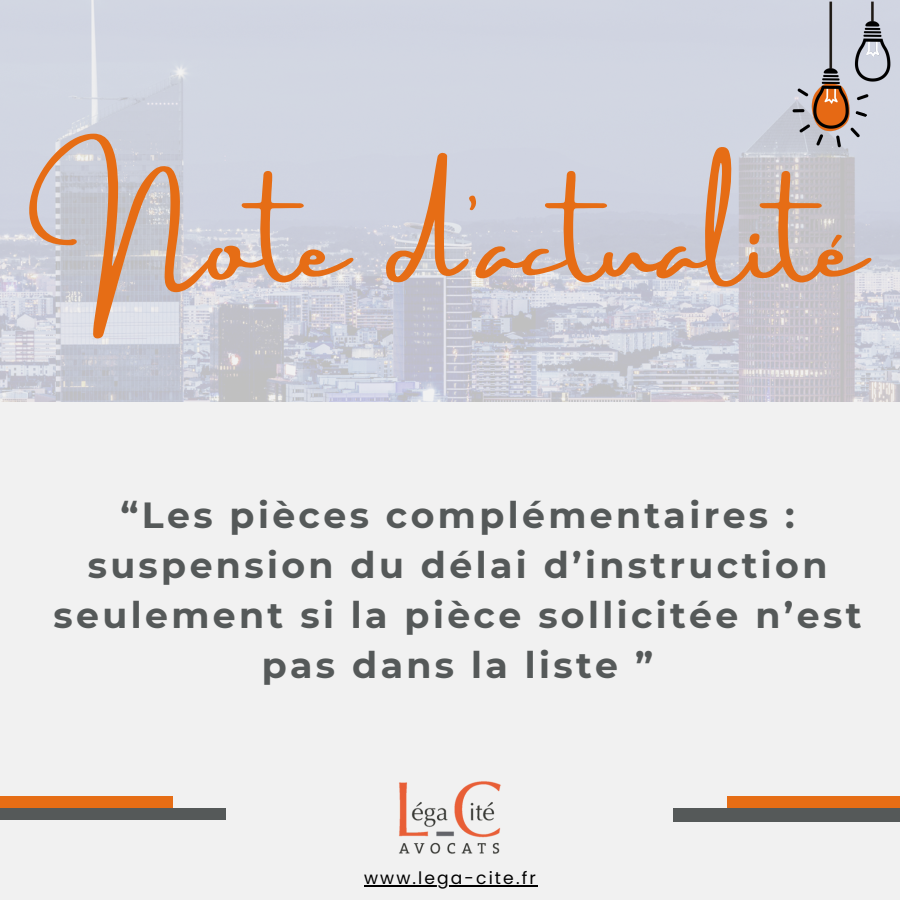
<style>
.page{position:relative;width:900px;height:900px;background:#f1f1f1}
.page>*{position:absolute;margin:0;border:0;box-sizing:border-box;transform-origin:0 0}
.t1{font:105.5px "Amsterdam Three";color:#e66d15}
.t2{font:700 36.3px/50.2px "Montserrat";letter-spacing:.095em;color:#555959;text-align:center}
.t3{font:17.1px "Poppins";letter-spacing:.12em;color:#000}
</style>
<div class="page">
<img style="left:0;top:0;width:900px;height:402px">
<div style="left:728px;top:796px;width:172px;height:12px;background:#e66d15"></div>
<div style="left:674px;top:808px;width:226px;height:13px;background:#555959"></div>
<div style="left:0;top:796px;width:172px;height:12px;background:#e66d15"></div>
<div style="left:0;top:808px;width:225px;height:12px;background:#555959"></div>
<img style="left:399px;top:781px;width:102px;height:73px">
<hr style="left:364px;top:885px;width:174px;height:2px;background:#000">
<img style="left:790px;top:0;width:102px;height:150px">
<svg style="left:855px;top:111px;width:12px;height:6px"></svg>
<p class="t1" style="left:74px;top:187px;width:794px">Note d’actualité</p>
<h1 class="t2" style="left:54px;top:490px;width:809px">“Les pièces complémentaires : suspension du délai d’instruction seulement si la pièce sollicitée n’est pas dans la liste ”</h1>
<p class="t3" style="left:364px;top:866px;width:173px">www.lega-cite.fr</p>
</div>
